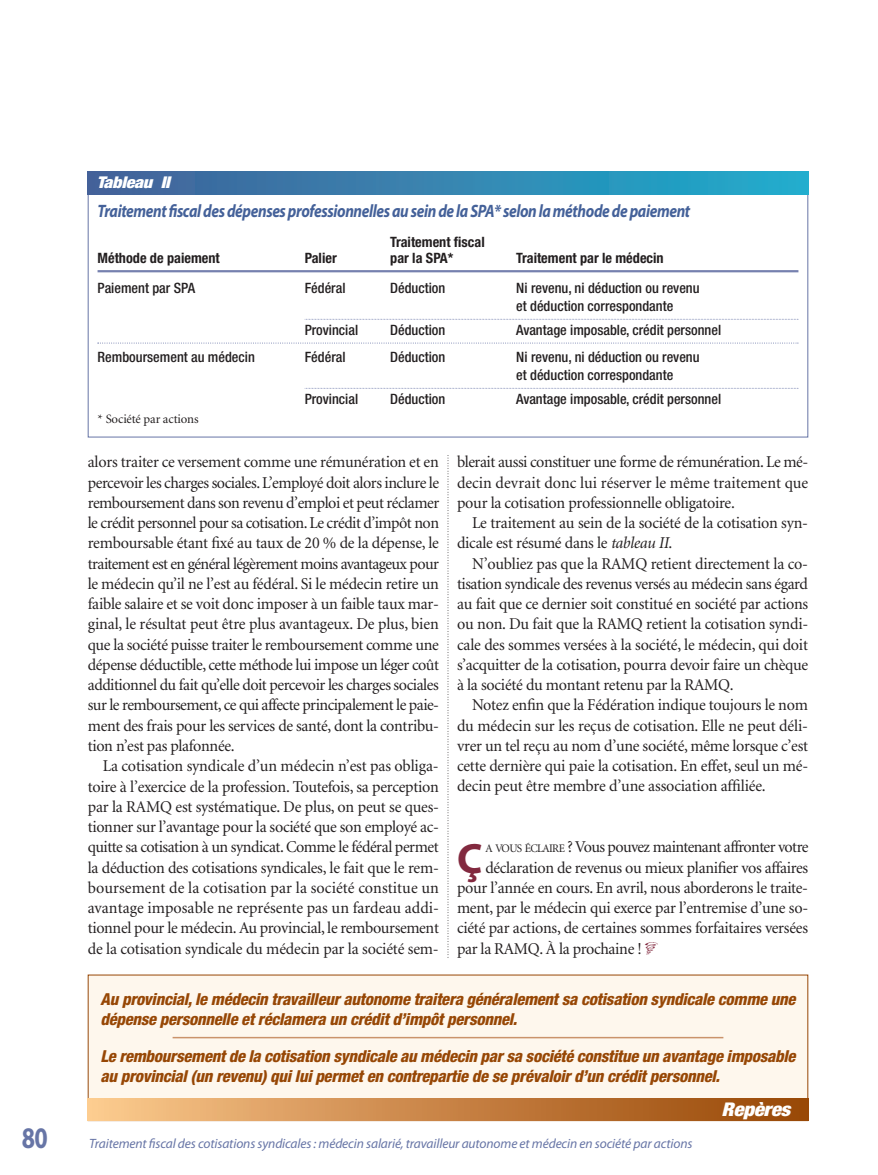
<style>
.page{position:relative;width:878px;height:1175px;background:#fff}
.page>*{position:absolute;margin:0;border:0;box-sizing:border-box;transform-origin:0 0}
.t1{font:700 42.6px "Myriad Pro";color:#82293f}
.t2{font:700 30px "Myriad Pro";color:#6775a6;scale:.8 1}
.t3{font:italic 900 condensed 18.9px "Helvetica Neue";letter-spacing:-.015em;color:#fff;scale:1.11 1}
.t4{font:italic 700 18px "Myriad Pro";letter-spacing:-.025em;color:#446199;scale:.85 1}
.t5{font:16.5px/20.2px "Minion";letter-spacing:-.015em;color:#231f20;text-align:justify}
.t6{font:italic 800 condensed 16.5px/19.5px "Helvetica Neue";letter-spacing:-.015em;color:#974705}
.t7{font:16.5px "Minion";letter-spacing:-.035em;color:#231f20}
.t8{font:italic 900 condensed 16.2px "Helvetica Neue";letter-spacing:-.015em;color:#fff;scale:1.11 1}
.t9{font:500 condensed 14.25px/18px "Helvetica Neue";color:#231f20}
.t10{font:700 condensed 14.25px "Helvetica Neue";color:#231f20}
.t11{font:italic 13.5px "Myriad Pro";letter-spacing:-.01em;color:#6775a6}
.t12{font:12.75px "Minion";letter-spacing:-.01em;color:#231f20}
.s1{font-style:italic}
.s2{font-size:11.55px}
</style>
<div class="page">
<svg style="left:447px;top:455px;width:1px;height:503px"></svg>
<div style="left:88px;top:975px;width:719px;height:145px;background:#fef7ed"></div>
<hr style="left:172px;top:1036px;width:551px;height:2px;background:#ca936b">
<div style="left:88px;top:1098px;width:720px;height:22px;background:linear-gradient(to right,#fbc78c,#964403)"></div>
<hr style="left:98px;top:270px;width:700px;height:2px;background:#7681af">
<svg style="left:304px;top:319px;width:494px;height:1px"></svg>
<svg style="left:98px;top:342px;width:700px;height:2px"></svg>
<svg style="left:304px;top:388px;width:494px;height:1px"></svg>
<div style="left:88px;top:172px;width:720px;height:22px;background:linear-gradient(to right,#466097,#20accc)"></div>
<h2 class="t2" style="left:22px;top:1126px;width:34px">80</h2>
<p class="t8" style="left:97px;top:177px;width:67px">Tableau II</p>
<p class="t4" style="left:97px;top:204px;width:698px">Traitement fiscal des dépenses professionnelles au sein de la SPA* selon la méthode de paiement</p>
<p class="t10" style="left:390px;top:237px;width:96px">Traitement fiscal</p>
<p class="t10" style="left:98px;top:253px;width:124px">Méthode de paiement</p>
<p class="t10" style="left:304px;top:253px;width:34px">Palier</p>
<p class="t10" style="left:390px;top:253px;width:65px">par la SPA*</p>
<p class="t10" style="left:516px;top:253px;width:149px">Traitement par le médecin</p>
<p class="t9" style="left:98px;top:280px;width:99px">Paiement par SPA</p>
<p class="t9" style="left:304px;top:280px;width:42px">Fédéral</p>
<p class="t9" style="left:390px;top:280px;width:57px">Déduction</p>
<p class="t9" style="left:516px;top:280px;width:185px">Ni revenu, ni déduction ou revenu et déduction correspondante</p>
<p class="t9" style="left:304px;top:322px;width:55px">Provincial</p>
<p class="t9" style="left:390px;top:322px;width:57px">Déduction</p>
<p class="t9" style="left:516px;top:322px;width:206px">Avantage imposable, crédit personnel</p>
<p class="t9" style="left:98px;top:349px;width:159px">Remboursement au médecin</p>
<p class="t9" style="left:305px;top:349px;width:42px">Fédéral</p>
<p class="t9" style="left:390px;top:349px;width:57px">Déduction</p>
<p class="t9" style="left:516px;top:349px;width:185px">Ni revenu, ni déduction ou revenu et déduction correspondante</p>
<p class="t9" style="left:304px;top:391px;width:55px">Provincial</p>
<p class="t9" style="left:390px;top:391px;width:57px">Déduction</p>
<p class="t9" style="left:516px;top:391px;width:206px">Avantage imposable, crédit personnel</p>
<p class="t12" style="left:98px;top:414px;width:102px">* Société par actions</p>
<p class="t5" style="left:88px;top:453px;width:353px">alors traiter ce versement comme une rémunération et en percevoir les charges sociales. L’employé doit alors inclure le remboursement dans son revenu d’emploi et peut réclamer le crédit personnel pour sa cotisation. Le crédit d’impôt non remboursable étant fixé au taux de 20 % de la dépense, le traitement est en général légèrement moins avantageux pour le médecin qu’il ne l’est au fédéral. Si le médecin retire un faible salaire et se voit donc imposer à un faible taux mar&shy;ginal, le résultat peut être plus avantageux. De plus, bien que la société puisse traiter le remboursement comme une dépense déductible, cette méthode lui impose un léger coût additionnel du fait qu’elle doit percevoir les charges sociales sur le remboursement, ce qui affecte principalement le paie&shy;ment des frais pour les services de santé, dont la contribu&shy;tion n’est pas plafonnée.</p>
<p class="t5" style="left:88px;top:757px;width:353px;text-indent:15px">La cotisation syndicale d’un médecin n’est pas obliga&shy;toire à l’exercice de la profession. Toutefois, sa perception par la RAMQ est systématique. De plus, on peut se ques&shy;tionner sur l’avantage pour la société que son employé ac&shy;quitte sa cotisation à un syndicat. Comme le fédéral permet la déduction des cotisations syndicales, le fait que le rem&shy;boursement de la cotisation par la société constitue un avantage imposable ne représente pas un fardeau addi&shy;tionnel pour le médecin. Au provincial, le remboursement de la cotisation syndicale du médecin par la société sem-</p>
<p class="t5" style="left:457px;top:453px;width:353px">blerait aussi constituer une forme de rémunération. Le mé&shy;decin devrait donc lui réserver le même traitement que pour la cotisation professionnelle obligatoire.</p>
<p class="t5" style="left:457px;top:514px;width:352px;text-indent:15px">Le traitement au sein de la société de la cotisation syn&shy;dicale est résumé dans le <span class="s1">tableau II</span>.</p>
<p class="t5" style="left:457px;top:554px;width:353px;text-indent:15px">N’oubliez pas que la RAMQ retient directement la co&shy;tisation syndicale des revenus versés au médecin sans égard au fait que ce dernier soit constitué en société par actions ou non. Du fait que la RAMQ retient la cotisation syndi&shy;cale des sommes versées à la société, le médecin, qui doit s’acquitter de la cotisation, pourra devoir faire un chèque à la société du montant retenu par la RAMQ.</p>
<p class="t5" style="left:457px;top:696px;width:353px;text-indent:15px">Notez enfin que la Fédération indique toujours le nom du médecin sur les reçus de cotisation. Elle ne peut déli&shy;vrer un tel reçu au nom d’une société, même lorsque c’est cette dernière qui paie la cotisation. En effet, seul un mé&shy;decin peut être membre d’une association affiliée.</p>
<h1 class="t1" style="left:457px;top:842px;width:27px">Ç</h1>
<p class="t7" style="left:485px;top:840px;width:324px"><span class="s2">A VOUS ÉCLAIRE</span> ? Vous pouvez maintenant affronter votre</p>
<p class="t5" style="left:485px;top:858px;width:324px">déclaration de revenus ou mieux planifier vos affaires</p>
<p class="t5" style="left:457px;top:878px;width:352px">pour l’année en cours. En avril, nous aborderons le traite-</p>
<p class="t5" style="left:457px;top:899px;width:353px">ment, par le médecin qui exerce par l’entremise d’une so-</p>
<p class="t5" style="left:457px;top:919px;width:352px">ciété par actions, de certaines sommes forfaitaires versées</p>
<p class="t5" style="left:457px;top:939px;width:186px">par la RAMQ. À la prochaine !</p>
<p class="t6" style="left:100px;top:991px;width:696px">Au provincial, le médecin travailleur autonome traitera généralement sa cotisation syndicale comme une dépense personnelle et réclamera un crédit d’impôt personnel.</p>
<p class="t6" style="left:100px;top:1048px;width:696px">Le remboursement de la cotisation syndicale au médecin par sa société constitue un avantage imposable au provincial (un revenu) qui lui permet en contrepartie de se prévaloir d’un crédit personnel.</p>
<p class="t3" style="left:721px;top:1102px;width:63px">Repères</p>
<p class="t11" style="left:89px;top:1138px;width:604px">Traitement fiscal des cotisations syndicales : médecin salarié, travailleur autonome et médecin en société par actions</p>
</div>
